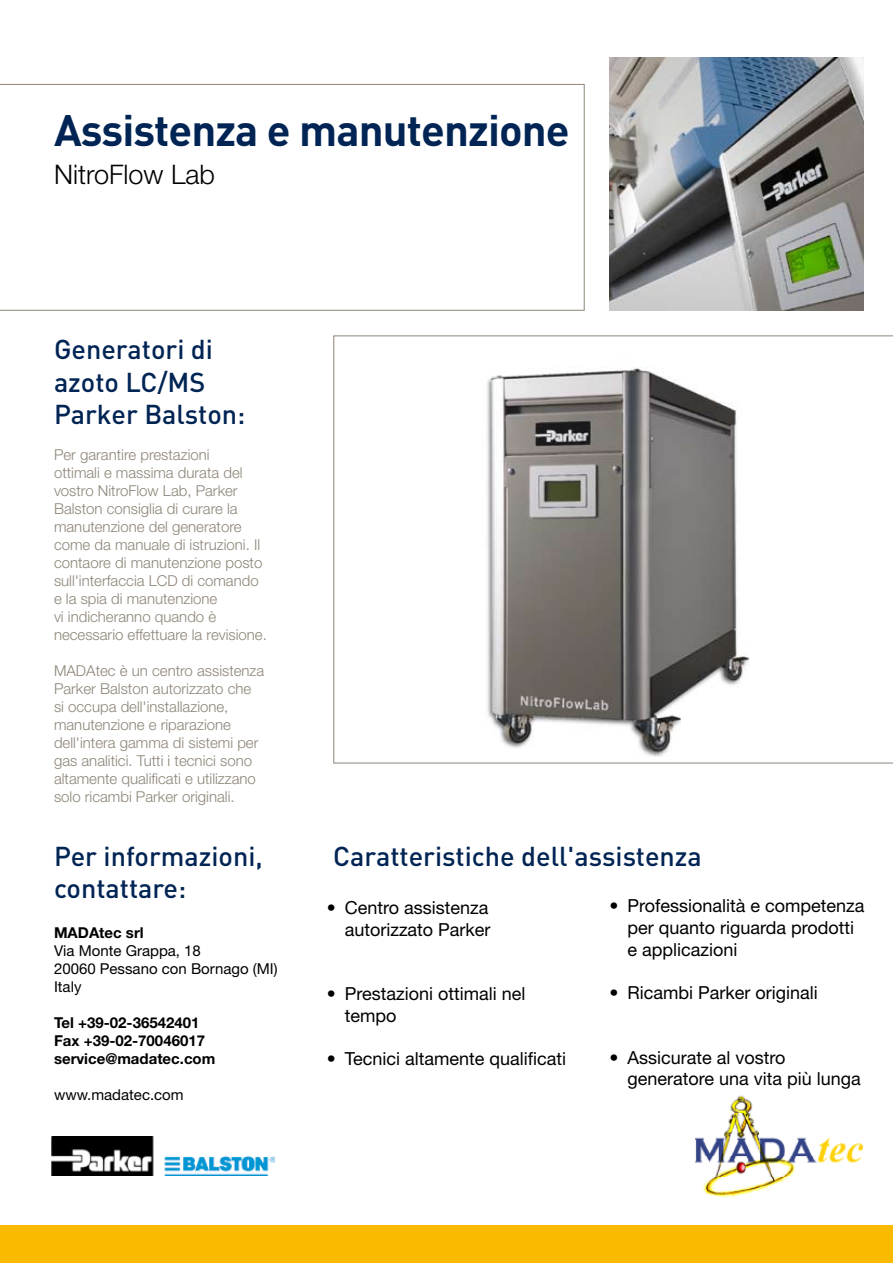
<style>
.page{position:relative;width:893px;height:1263px;background:#fff}
.page>*{position:absolute;margin:0;border:0;box-sizing:border-box;transform-origin:0 0}
.t1{font:700 43.5px "DINOT";letter-spacing:-.02em;color:#002454}
.t2{font:500 27px/32.4px "DINOT";color:#002454}
.t3{font:300 27px "Helvetica Neue LT Std";color:#000}
.t4{font:18px/21.6px "Helvetica Neue LT Std";color:#000}
.t5{font:300 15px/18px "Helvetica Neue LT Std";color:#8e8578}
.t6{font:700 15px/18px "Helvetica Neue LT Std";color:#000}
.t7{font:15px/18px "Helvetica Neue LT Std";color:#000}
</style>
<div class="page">
<div style="left:0;top:1225px;width:893px;height:38px;background:#faba00"></div>
<svg style="left:0;top:84px;width:585px;height:227px"></svg>
<svg style="left:333px;top:335px;width:560px;height:428px"></svg>
<img style="left:609px;top:58px;width:255px;height:253px">
<img style="left:456px;top:343px;width:296px;height:413px">
<img style="left:51px;top:1137px;width:223px;height:38px">
<img style="left:696px;top:1095px;width:166px;height:103px">
<h1 class="t1" style="left:54px;top:100px;width:517px">Assistenza e manutenzione</h1>
<h2 class="t3" style="left:54px;top:157px;width:163px">NitroFlow Lab</h2>
<h2 class="t2" style="left:54px;top:332px;width:193px">Generatori di azoto LC/MS<br>Parker Balston:</h2>
<p class="t5" style="left:54px;top:445px;width:214px">Per garantire prestazioni<br>ottimali e massima durata del vostro NitroFlow Lab, Parker<br>Balston consiglia di curare la manutenzione del generatore come da manuale di istruzioni. Il contaore di manutenzione posto sull'interfaccia LCD di comando e la spia di manutenzione<br>vi indicheranno quando è necessario effettuare la revisione.</p>
<p class="t5" style="left:54px;top:661px;width:212px">MADAtec è un centro assistenza<br>Parker Balston autorizzato che si occupa dell'installazione, manutenzione e riparazione dell'intera gamma di sistemi per gas analitici. Tutti i tecnici sono altamente qualificati e utilizzano solo ricambi Parker originali.</p>
<h2 class="t2" style="left:54px;top:839px;width:210px">Per informazioni, contattare:</h2>
<p class="t6" style="left:54px;top:923px;width:91px">MADAtec srl</p>
<p class="t7" style="left:54px;top:941px;width:225px">Via Monte Grappa, 18<br>20060 Pessano con Bornago (MI)<br>Italy</p>
<p class="t6" style="left:54px;top:1013px;width:163px">Tel +39-02-36542401<br>Fax +39-02-70046017 service@madatec.com</p>
<p class="t7" style="left:54px;top:1085px;width:131px">www.madatec.com</p>
<h2 class="t2" style="left:333px;top:838px;width:370px">Caratteristiche dell'assistenza</h2>
<p class="t4" style="left:627px;top:895px;width:239px;text-indent:-18px">• Professionalità e competenza per quanto riguarda prodotti e applicazioni</p>
<p class="t4" style="left:609px;top:981px;width:210px">• Ricambi Parker originali</p>
<p class="t4" style="left:327px;top:896px;width:165px;text-align:right">• Centro assistenza autorizzato Parker</p>
<p class="t4" style="left:345px;top:983px;width:182px;text-indent:-18px">• Prestazioni ottimali nel tempo</p>
<p class="t4" style="left:327px;top:1048px;width:241px">• Tecnici altamente qualificati</p>
<p class="t4" style="left:627px;top:1046px;width:235px;text-indent:-18px">• Assicurate al vostro generatore una vita più lunga</p>
</div>
